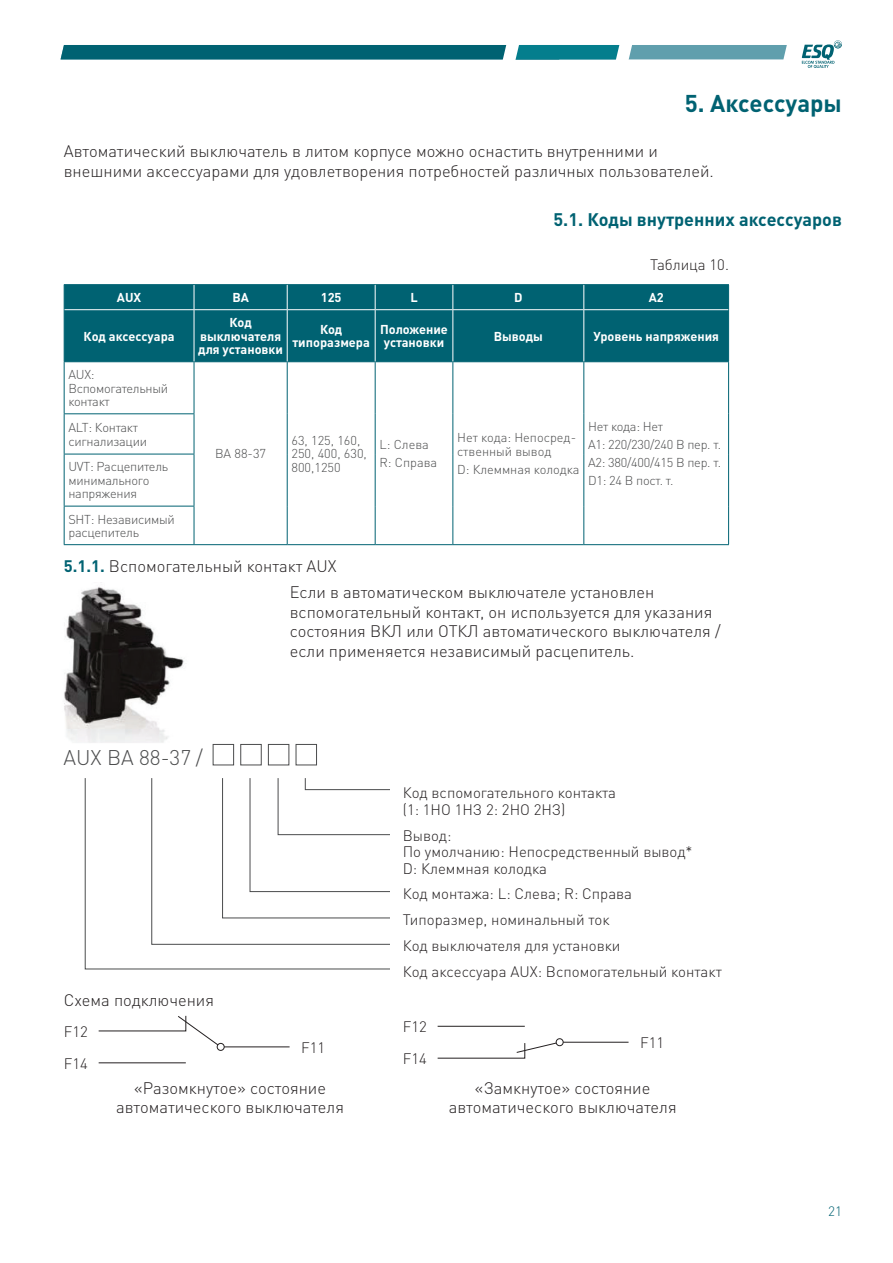
<style>
.page{position:relative;width:893px;height:1263px;background:#fff}
.page>*{position:absolute;margin:0;border:0;box-sizing:border-box;transform-origin:0 0}
.t1{font:700 24px "DIN Pro";color:#006272}
.t2{font:300 21px "DIN Pro";color:#4b4c4d}
.t3{font:700 18px "DIN Pro";color:#006272}
.t4{font:300 16.5px/19.8px "DIN Pro";color:#231f20}
.t5{font:300 15px/16.5px "DIN Pro";color:#231f20}
.t6{font:300 13.5px "DIN Pro";color:#006272}
.t7{font:300 12.75px/13.5px "DIN Pro";letter-spacing:-.02em;color:#4b4c4d}
.t8{font:700 12.75px/13.5px "DIN Pro";color:#fff;text-align:center}
.t9{font:300 12.75px/13.5px "DIN Pro";color:#4b4c4d}
.s1{font-weight:700;color:#006272}
</style>
<div class="page">
<svg style="left:802px;top:40px;width:40px;height:28px"></svg>
<svg style="left:61px;top:45px;width:726px;height:15px"></svg>
<div style="left:65px;top:285px;width:663px;height:76px;background:#006272"></div>
<hr style="left:194px;top:362px;width:1px;height:51px;background:#006272">
<hr style="left:287px;top:362px;width:1px;height:52px;background:#006272">
<hr style="left:375px;top:362px;width:1px;height:52px;background:#006272">
<hr style="left:452px;top:362px;width:1px;height:52px;background:#006272">
<hr style="left:583px;top:362px;width:1px;height:52px;background:#006272">
<hr style="left:64px;top:413px;width:130px;height:1px;background:#006272">
<hr style="left:194px;top:414px;width:1px;height:40px;background:#006272">
<hr style="left:287px;top:414px;width:1px;height:40px;background:#006272">
<hr style="left:375px;top:414px;width:1px;height:40px;background:#006272">
<hr style="left:452px;top:414px;width:1px;height:40px;background:#006272">
<hr style="left:583px;top:414px;width:1px;height:40px;background:#006272">
<hr style="left:64px;top:454px;width:130px;height:1px;background:#006272">
<hr style="left:194px;top:454px;width:1px;height:52px;background:#006272">
<hr style="left:287px;top:454px;width:1px;height:52px;background:#006272">
<hr style="left:375px;top:454px;width:1px;height:52px;background:#006272">
<hr style="left:452px;top:454px;width:1px;height:52px;background:#006272">
<hr style="left:583px;top:454px;width:1px;height:52px;background:#006272">
<hr style="left:64px;top:506px;width:130px;height:1px;background:#006272">
<hr style="left:194px;top:506px;width:1px;height:38px;background:#006272">
<hr style="left:287px;top:506px;width:1px;height:38px;background:#006272">
<hr style="left:375px;top:506px;width:1px;height:38px;background:#006272">
<hr style="left:452px;top:506px;width:1px;height:38px;background:#006272">
<hr style="left:583px;top:506px;width:1px;height:38px;background:#006272">
<hr style="left:64px;top:362px;width:1px;height:51px;background:#006272">
<hr style="left:728px;top:362px;width:1px;height:52px;background:#006272">
<hr style="left:64px;top:414px;width:1px;height:40px;background:#006272">
<hr style="left:728px;top:414px;width:1px;height:40px;background:#006272">
<hr style="left:64px;top:454px;width:1px;height:52px;background:#006272">
<hr style="left:728px;top:454px;width:1px;height:52px;background:#006272">
<hr style="left:64px;top:506px;width:1px;height:38px;background:#006272">
<hr style="left:728px;top:506px;width:1px;height:38px;background:#006272">
<hr style="left:64px;top:544px;width:130px;height:1px;background:#006272">
<hr style="left:194px;top:544px;width:93px;height:1px;background:#006272">
<hr style="left:287px;top:544px;width:88px;height:1px;background:#006272">
<hr style="left:375px;top:544px;width:78px;height:1px;background:#006272">
<hr style="left:453px;top:544px;width:131px;height:1px;background:#006272">
<hr style="left:584px;top:544px;width:145px;height:1px;background:#006272">
<hr style="left:64px;top:284px;width:130px;height:1px;background:#006272">
<svg style="left:64px;top:285px;width:1px;height:25px"></svg>
<hr style="left:194px;top:284px;width:93px;height:1px;background:#006272">
<hr style="left:287px;top:284px;width:88px;height:1px;background:#006272">
<hr style="left:375px;top:284px;width:78px;height:1px;background:#006272">
<hr style="left:453px;top:284px;width:131px;height:1px;background:#006272">
<hr style="left:584px;top:284px;width:145px;height:1px;background:#006272">
<svg style="left:728px;top:285px;width:1px;height:25px"></svg>
<hr style="left:64px;top:310px;width:1px;height:51px;background:#006272">
<hr style="left:728px;top:310px;width:1px;height:51px;background:#006272">
<hr style="left:64px;top:361px;width:130px;height:1px;background:#006272">
<hr style="left:194px;top:361px;width:93px;height:1px;background:#006272">
<hr style="left:287px;top:361px;width:88px;height:1px;background:#006272">
<hr style="left:375px;top:361px;width:78px;height:1px;background:#006272">
<hr style="left:453px;top:361px;width:131px;height:1px;background:#006272">
<hr style="left:584px;top:361px;width:145px;height:1px;background:#006272">
<svg style="left:194px;top:285px;width:1px;height:24px"></svg>
<svg style="left:287px;top:285px;width:1px;height:24px"></svg>
<svg style="left:375px;top:285px;width:1px;height:24px"></svg>
<svg style="left:452px;top:285px;width:1px;height:24px"></svg>
<svg style="left:583px;top:285px;width:1px;height:24px"></svg>
<hr style="left:65px;top:309px;width:129px;height:1px;background:#fff">
<hr style="left:194px;top:309px;width:93px;height:1px;background:#fff">
<hr style="left:194px;top:310px;width:1px;height:51px;background:#fff">
<hr style="left:287px;top:309px;width:88px;height:1px;background:#fff">
<hr style="left:287px;top:310px;width:1px;height:51px;background:#fff">
<hr style="left:375px;top:309px;width:78px;height:1px;background:#fff">
<hr style="left:375px;top:310px;width:1px;height:51px;background:#fff">
<hr style="left:453px;top:309px;width:131px;height:1px;background:#fff">
<hr style="left:452px;top:310px;width:1px;height:51px;background:#fff">
<hr style="left:584px;top:309px;width:144px;height:1px;background:#fff">
<hr style="left:583px;top:310px;width:1px;height:51px;background:#fff">
<hr style="left:220px;top:1046px;width:70px;height:1px;background:#231f20">
<hr style="left:99px;top:1062px;width:87px;height:1px;background:#231f20">
<svg style="left:98px;top:1015px;width:123px;height:33px"></svg>
<div style="left:217px;top:1043px;width:7px;height:7px;background:#fff;border-radius:50%"></div>
<div style="left:217px;top:1043px;width:8px;height:8px;border:1px solid #231f20;border-radius:50%"></div>
<hr style="left:559px;top:1042px;width:70px;height:1px;background:#231f20">
<hr style="left:438px;top:1026px;width:87px;height:1px;background:#231f20">
<svg style="left:437px;top:1041px;width:124px;height:18px"></svg>
<div style="left:556px;top:1039px;width:7px;height:7px;background:#fff;border-radius:50%"></div>
<div style="left:556px;top:1038px;width:7px;height:8px;border:1px solid #231f20;border-radius:50%"></div>
<img style="left:64px;top:586px;width:120px;height:157px">
<svg style="left:84px;top:778px;width:306px;height:192px"></svg>
<svg style="left:151px;top:778px;width:239px;height:167px"></svg>
<div style="left:213px;top:744px;width:21px;height:21px;border:1px solid #4b4c4d"></div>
<div style="left:268px;top:744px;width:21px;height:21px;border:1px solid #4b4c4d"></div>
<div style="left:240px;top:744px;width:22px;height:21px;border:1px solid #4b4c4d"></div>
<div style="left:296px;top:744px;width:21px;height:21px;border:1px solid #4b4c4d"></div>
<h1 class="t1" style="left:685px;top:87px;width:159px">5. Аксессуары</h1>
<p class="t4" style="left:64px;top:141px;width:651px">Автоматический выключатель в литом корпусе можно оснастить внутренними и внешними аксессуарами для удовлетворения потребностей различных пользователей.</p>
<p class="t3" style="left:553px;top:207px;width:290px">5.1. Коды внутренних аксессуаров</p>
<p class="t5" style="left:650px;top:255px;width:80px">Таблица 10.</p>
<p class="t8" style="left:117px;top:290px;width:26px">AUX</p>
<p class="t8" style="left:232px;top:290px;width:18px">ВА</p>
<p class="t8" style="left:321px;top:290px;width:22px">125</p>
<p class="t8" style="left:410px;top:290px;width:9px">L</p>
<p class="t8" style="left:514px;top:290px;width:10px">D</p>
<p class="t8" style="left:649px;top:290px;width:17px">A2</p>
<p class="t8" style="left:84px;top:329px;width:93px">Код аксессуара</p>
<p class="t8" style="left:198px;top:315px;width:86px">Код выключателя для установки</p>
<p class="t8" style="left:292px;top:322px;width:79px">Код типоразмера</p>
<p class="t8" style="left:380px;top:322px;width:69px;text-align:left">Положение установки</p>
<p class="t8" style="left:494px;top:329px;width:51px">Выводы</p>
<p class="t8" style="left:593px;top:329px;width:127px">Уровень напряжения</p>
<p class="t7" style="left:68px;top:367px;width:101px">AUX:<br>Вспомогательный контакт</p>
<p class="t7" style="left:588px;top:417px;width:134px;line-height:17.7px">Нет кода: Нет<br>A1: 220/230/240 В пер. т.<br>A2: 380/400/415 В пер. т.<br>D1: 24 В пост. т.</p>
<p class="t7" style="left:68px;top:420px;width:80px">ALT: Контакт сигнализации</p>
<p class="t7" style="left:68px;top:460px;width:101px">UVT: Расцепитель минимального напряжения</p>
<p class="t7" style="left:68px;top:512px;width:108px">SHT: Независимый расцепитель</p>
<p class="t4" style="left:290px;top:552px;width:366px;line-height:26.2px;text-indent:-226px"><span class="s1">5.1.1.</span> Вспомогательный контакт AUX<br>Если в автоматическом выключателе установлен</p>
<p class="t4" style="left:290px;top:601px;width:432px">вспомогательный контакт, он используется для указания состояния ВКЛ или ОТКЛ автоматического выключателя / если применяется независимый расцепитель.</p>
<p class="t9" style="left:291px;top:433px;width:77px">63, 125, 160,<br>250, 400, 630,<br>800,1250</p>
<p class="t9" style="left:379px;top:435px;width:59px;line-height:17.7px">L: Слева<br>R: Справа</p>
<p class="t9" style="left:457px;top:431px;width:120px">Нет кода: Непосред&shy;ственный вывод</p>
<p class="t7" style="left:215px;top:446px;width:53px">ВА 88-37</p>
<p class="t9" style="left:457px;top:462px;width:124px">D: Клеммная колодка</p>
<p class="t2" style="left:63px;top:743px;width:141px">AUX ВА 88-37 /</p>
<p class="t4" style="left:64px;top:990px;width:152px">Схема подключения</p>
<p class="t5" style="left:64px;top:1022px;width:26px">F12</p>
<p class="t5" style="left:64px;top:1054px;width:26px">F14</p>
<p class="t5" style="left:301px;top:1038px;width:26px">F11</p>
<p class="t5" style="left:403px;top:784px;width:215px">Код вспомогательного контакта (1: 1НО 1НЗ 2: 2НО 2НЗ)</p>
<p class="t5" style="left:403px;top:826px;width:291px">Вывод:<br>По умолчанию: Непосредственный вывод*<br>D: Клеммная колодка</p>
<p class="t5" style="left:403px;top:880px;width:321px;line-height:25.8px">Код монтажа: L: Слева; R: Справа<br>Типоразмер, номинальный ток<br>Код выключателя для установки<br>Код аксессуара AUX: Вспомогательный контакт</p>
<p class="t5" style="left:403px;top:1018px;width:26px">F12</p>
<p class="t5" style="left:403px;top:1049px;width:26px">F14</p>
<p class="t5" style="left:640px;top:1034px;width:26px">F11</p>
<p class="t4" style="left:116px;top:1077px;width:229px;text-align:center">«Разомкнутое» состояние автоматического выключателя</p>
<p class="t4" style="left:449px;top:1077px;width:229px;text-align:center">«Замкнутое» состояние автоматического выключателя</p>
<p class="t6" style="left:828px;top:1202px;width:15px">21</p>
</div>
